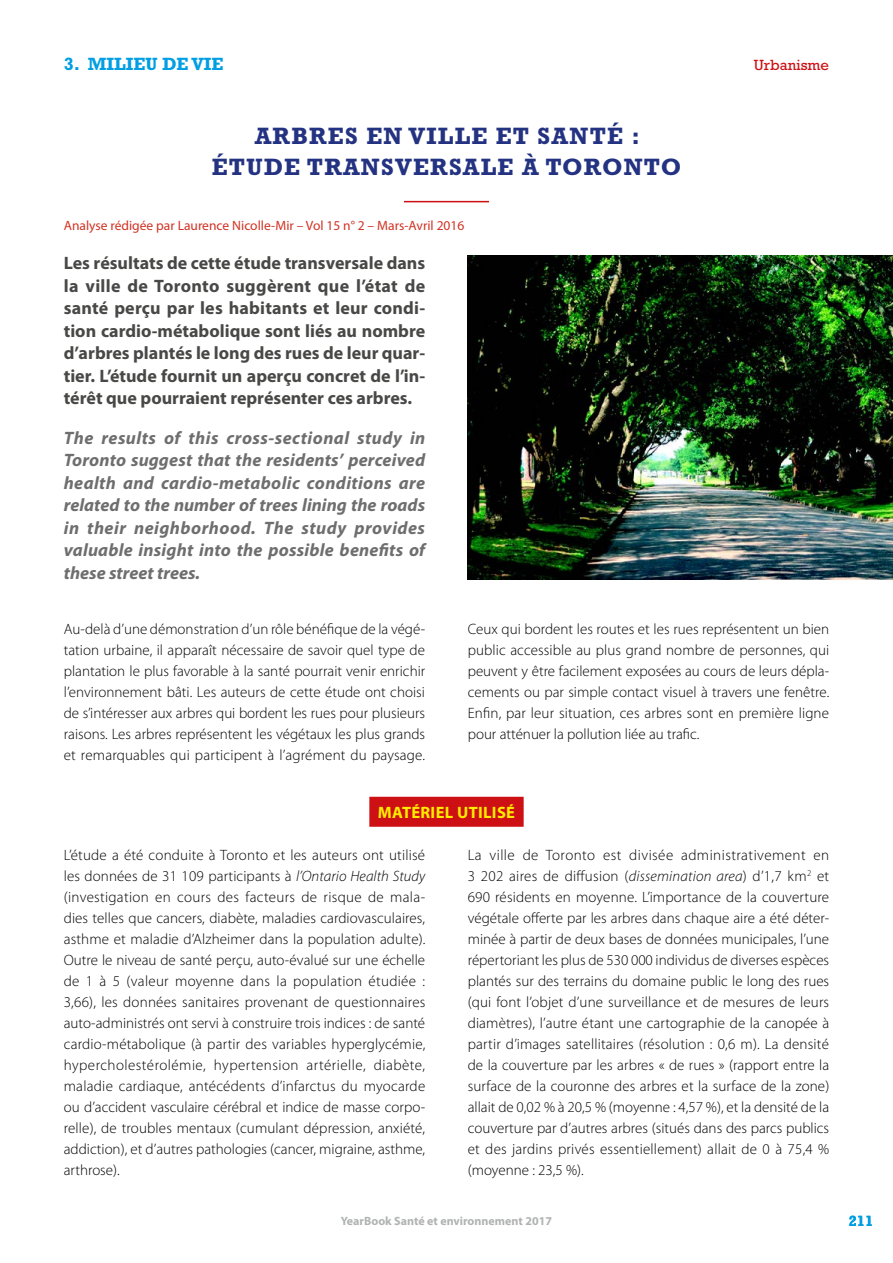
<style>
.page{position:relative;width:893px;height:1263px;background:#fff}
.page>*{position:absolute;margin:0;border:0;box-sizing:border-box;transform-origin:0 0}
.Titre_fiche{font:700 24px/31.5px "Rockwell Std";letter-spacing:.05em;color:#243282;text-align:center}
.Chapo_FR{font:700 18px/22.5px "Myriad Pro";color:#484847;text-align:justify}
.Chapo_EN{font:italic 700 18px/22.5px "Myriad Pro";letter-spacing:.015em;color:#6e6e6e;text-align:justify}
.t1{font:700 18px "Rockwell Std";color:#009ee3}
.Intertitre_1{font:700 16.5px "Myriad Pro";letter-spacing:.02em;color:#ffed00}
.Texte_courant{font:300 15px/21px "Myriad Pro";letter-spacing:.005em;color:#000;text-align:justify}
.t2{font:15px "Rockwell Std";color:#cd1013}
.t3{font:700 15px "Rockwell Std";color:#009ee3}
.Réf_volume{font:13.5px "Myriad Pro";color:#d13324}
.t4{font:700 12px "Myriad Pro";color:#b1b2b3}
.s1{font-style:italic}
</style>
<div class="page">
<hr style="left:404px;top:201px;width:85px;height:1px;background:#cd1013">
<div style="left:369px;top:797px;width:155px;height:30px;background:#cd1013"></div>
<img style="left:468px;top:255px;width:425px;height:325px">
<p class="t1" style="left:64px;top:54px;width:161px">3. MILIEU DE VIE</p>
<p class="t2" style="left:754px;top:57px;width:77px">Urbanisme</p>
<h3 class="Titre_fiche" style="left:212px;top:120px;width:471px">ARBRES EN VILLE ET SANTÉ :<br>ÉTUDE TRANSVERSALE À TORONTO</h3>
<p class="Réf_volume" style="left:64px;top:218px;width:402px">Analyse rédigée par Laurence Nicolle-Mir – Vol 15 n° 2 – Mars-Avril 2016</p>
<p class="Chapo_FR" style="left:64px;top:252px;width:363px">Les résultats de cette étude transversale dans la ville de Toronto suggèrent que l’état de santé perçu par les habitants et leur condi&shy;tion cardio-métabolique sont liés au nombre d’arbres plantés le long des rues de leur quar&shy;tier. L’étude fournit un aperçu concret de l’in&shy;térêt que pourraient représenter ces arbres.</p>
<p class="Chapo_EN" style="left:64px;top:427px;width:363px">The results of this cross-sectional study in Toronto suggest that the residents’ perceived health and cardio-metabolic conditions are related to the number of trees lining the roads in their neighborhood. The study provides valuable insight into the possible benefits of these street trees.</p>
<p class="Texte_courant" style="left:64px;top:618px;width:363px">Au-delà d’une démonstration d’un rôle bénéfique de la végé&shy;tation urbaine, il apparaît nécessaire de savoir quel type de plantation le plus favorable à la santé pourrait venir enrichir l’environnement bâti. Les auteurs de cette étude ont choisi de s’intéresser aux arbres qui bordent les rues pour plusieurs raisons. Les arbres représentent les végétaux les plus grands et remarquables qui participent à l’agrément du paysage.</p>
<p class="Texte_courant" style="left:468px;top:618px;width:363px">Ceux qui bordent les routes et les rues représentent un bien public accessible au plus grand nombre de personnes, qui peuvent y être facilement exposées au cours de leurs dépla&shy;cements ou par simple contact visuel à travers une fenêtre.<br>Enfin, par leur situation, ces arbres sont en première ligne pour atténuer la pollution liée au trafic.</p>
<p class="Intertitre_1" style="left:378px;top:803px;width:139px">MATÉRIEL UTILISÉ</p>
<p class="Texte_courant" style="left:64px;top:845px;width:363px">L’étude a été conduite à Toronto et les auteurs ont utilisé les données de 31 109 participants à <span class="s1">l’Ontario Health Study </span>(investigation en cours des facteurs de risque de mala&shy;dies telles que cancers, diabète, maladies cardiovasculaires, asthme et maladie d’Alzheimer dans la population adulte).<br>Outre le niveau de santé perçu, auto-évalué sur une échelle de 1 à 5 (valeur moyenne dans la population étudiée :<br>3,66), les données sanitaires provenant de questionnaires auto-administrés ont servi à construire trois indices : de santé cardio-métabolique (à partir des variables hyperglycémie, hypercholestérolémie, hypertension artérielle, diabète, maladie cardiaque, antécédents d’infarctus du myocarde ou d’accident vasculaire cérébral et indice de masse corpo&shy;relle), de troubles mentaux (cumulant dépression, anxiété, addiction), et d’autres pathologies (cancer, migraine, asthme, arthrose).</p>
<p class="Texte_courant" style="left:468px;top:845px;width:363px">La ville de Toronto est divisée administrativement en 3 202 aires de diffusion (<span class="s1">dissemination area</span>) d’1,7 km<sup>2</sup> et 690 résidents en moyenne. L’importance de la couverture végétale offerte par les arbres dans chaque aire a été déter&shy;minée à partir de deux bases de données municipales, l’une répertoriant les plus de 530 000 individus de diverses espèces plantés sur des terrains du domaine public le long des rues (qui font l’objet d’une surveillance et de mesures de leurs diamètres), l’autre étant une cartographie de la canopée à partir d’images satellitaires (résolution : 0,6 m). La densité de la couverture par les arbres « de rues » (rapport entre la surface de la couronne des arbres et la surface de la zone) allait de 0,02 % à 20,5 % (moyenne : 4,57 %), et la densité de la couverture par d’autres arbres (situés dans des parcs publics et des jardins privés essentiellement) allait de 0 à 75,4 % (moyenne : 23,5 %).</p>
<p class="t4" style="left:341px;top:1214px;width:213px">YearBook Santé et environnement 2017</p>
<p class="t3" style="left:849px;top:1211px;width:26px">211</p>
</div>
